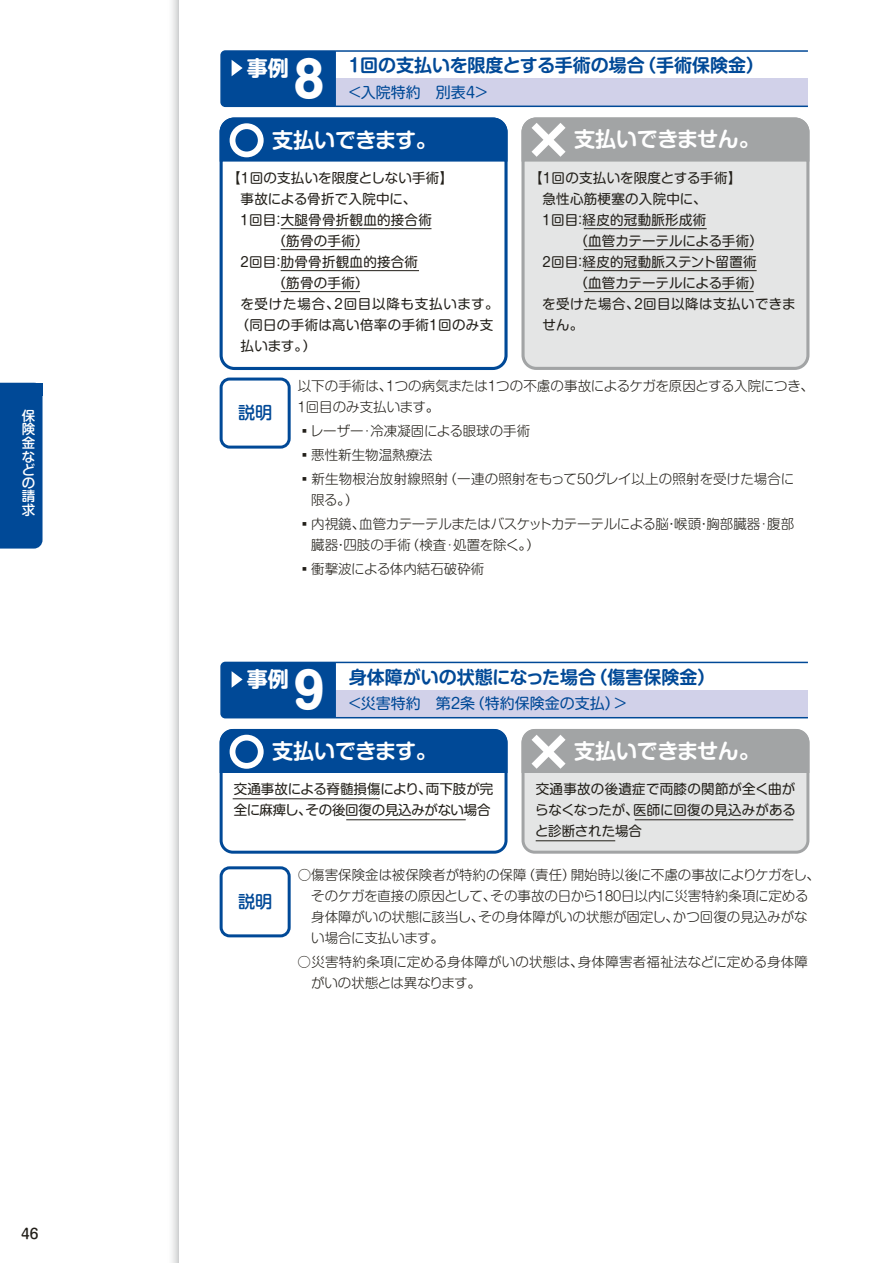
<style>
.page{position:relative;width:893px;height:1263px;background:#fff}
.page>*{position:absolute;margin:0;border:0;box-sizing:border-box;transform-origin:0 0}
.t1{font:48px "Shin M Go Pro Bold 90 pv RKSJ H";color:#fff}
.t2{font:21.15px "Shin M Go Pro De Bold 90 pv RKSJ H";letter-spacing:-.015em;color:#fff}
.t3{font:21px "Shin M Go Pro Bold 90 pv RKSJ H";color:#fff}
.t4{font:18px "Shin M Go Pro De Bold 90 pv RKSJ H";color:#004997}
.t5{font:17.1px "Shin M Go Pro Medium 90 pv RKSJ H";color:#004997}
.t6{font:15px "Shin M Go Pro Regular 90 pv RKSJ H";color:#004997}
.t7{font:13.8px "Shin M Go Pro Medium 90 pv RKSJ H";color:#221f19}
.t8{font:13.5px/21px "Shin M Go Pro Light 90 pv RKSJ H";color:#221f19}
.t9{font:13.5px/21px "Shin M Go Pro Regular 90 pv RKSJ H";letter-spacing:.02em;color:#221f19}
.t10{font:13.5px/21px "Shin M Go Pro Light 90 pv RKSJ H";letter-spacing:-.02em;color:#221f19}
.t11{font:13.5px/21px "Shin M Go Pro Light 90 pv RKSJ H";letter-spacing:.02em;color:#221f19}
.t12{font:13.5px/21px "Shin M Go Pro Regular 90 pv RKSJ H";letter-spacing:-.02em;color:#221f19}
.t13{font:13.5px "Shin M Go Pro Regular 90 pv RKSJ H";letter-spacing:-.01em;color:#221f19}
.t14{font:13.5px "Shin M Go Pro Regular 90 pv RKSJ H";letter-spacing:.055em;color:#221f19}
.t15{font:13.5px/13.5px "Shin M Go Pro Medium 90 pv RKSJ V";color:#fff;text-align:justify}
</style>
<div class="page">
<svg style="left:172px;top:0;width:7px;height:1263px;background:#e1e2e2"></svg>
<div style="left:220px;top:118px;width:288px;height:252px;border:3px solid #004997;border-radius:13px"></div>
<div style="left:523px;top:119px;width:285px;height:249px;background:#e4e5e5;border-radius:13px"></div>
<div style="left:521px;top:117px;width:288px;height:253px;border:3px solid #a2a4a5;border-radius:13px"></div>
<div style="left:220px;top:378px;width:71px;height:71px;border:3px solid #004997;border-radius:9px"></div>
<svg style="left:219px;top:117px;width:289px;height:48px;background:#1e5fa3"></svg>
<svg style="left:521px;top:117px;width:289px;height:48px;background:#abadae"></svg>
<div style="left:220px;top:866px;width:71px;height:71px;border:3px solid #004997;border-radius:9px"></div>
<div style="left:336px;top:690px;width:472px;height:28px;background:#d1d1e9"></div>
<hr style="left:336px;top:662px;width:472px;height:1px;background:#004997">
<hr style="left:336px;top:717px;width:472px;height:1px;background:#004997">
<svg style="left:220px;top:661px;width:117px;height:58px;background:#0b519b"></svg>
<div style="left:336px;top:79px;width:472px;height:27px;background:#d1d1e9"></div>
<hr style="left:336px;top:50px;width:472px;height:2px;background:#004997">
<hr style="left:336px;top:106px;width:472px;height:1px;background:#004997">
<svg style="left:220px;top:50px;width:117px;height:58px;background:#0b519b"></svg>
<div style="left:220px;top:729px;width:287px;height:125px;border:3px solid #004997;border-radius:12px"></div>
<div style="left:523px;top:730px;width:285px;height:122px;background:#e4e5e5;border-radius:12px"></div>
<div style="left:521px;top:729px;width:288px;height:125px;border:3px solid #a2a4a5;border-radius:12px"></div>
<svg style="left:219px;top:728px;width:289px;height:48px;background:#205fa4"></svg>
<svg style="left:521px;top:729px;width:289px;height:47px;background:#aaacad"></svg>
<hr style="left:233px;top:798px;width:147px;height:1px;background:#221f19">
<hr style="left:346px;top:819px;width:120px;height:1px;background:#221f19">
<hr style="left:536px;top:840px;width:79px;height:1px;background:#221f19">
<hr style="left:635px;top:819px;width:158px;height:1px;background:#221f19">
<hr style="left:281px;top:228px;width:150px;height:1px;background:#221f19">
<hr style="left:281px;top:249px;width:79px;height:1px;background:#221f19">
<hr style="left:281px;top:270px;width:138px;height:1px;background:#221f19">
<hr style="left:281px;top:291px;width:79px;height:1px;background:#221f19">
<hr style="left:584px;top:228px;width:123px;height:1px;background:#221f19">
<hr style="left:584px;top:249px;width:169px;height:1px;background:#221f19">
<hr style="left:584px;top:270px;width:173px;height:1px;background:#221f19">
<hr style="left:584px;top:291px;width:170px;height:1px;background:#221f19">
<div style="left:0;top:383px;width:43px;height:166px;background:#004997"></div>
<div style="left:30px;top:383px;width:13px;height:12px;background:#004997"></div>
<p class="t15" style="left:22px;top:411px;width:15px">保険金などの請求</p>
<p class="t7" style="left:21px;top:1228px;width:19px">46</p>
<h3 class="t3" style="left:247px;top:60px;width:43px">事例</h3>
<h3 class="t4" style="left:349px;top:59px;width:417px">1回の支払いを限度とする手術の場合（手術保険金）</h3>
<h1 class="t1" style="left:294px;top:62px;width:33px">8</h1>
<p class="t6" style="left:347px;top:86px;width:143px">＜入院特約　別表４＞</p>
<h2 class="t2" style="left:272px;top:132px;width:166px">支払いできます。</h2>
<h2 class="t2" style="left:574px;top:131px;width:187px">支払いできません。</h2>
<p class="t9" style="left:227px;top:169px;width:228px">【１回の支払いを限度としない手術】</p>
<p class="t9" style="left:241px;top:190px;width:177px">事故による骨折で入院中に、</p>
<p class="t9" style="left:241px;top:211px;width:193px">1回目：大腿骨骨折観血的接合術</p>
<p class="t9" style="left:272px;top:232px;width:98px">（筋骨の手術）</p>
<p class="t9" style="left:241px;top:253px;width:179px">2回目：肋骨骨折観血的接合術</p>
<p class="t9" style="left:272px;top:274px;width:98px">（筋骨の手術）</p>
<p class="t14" style="left:240px;top:299px;width:260px">を受けた場合、2回目以降も支払います。</p>
<p class="t9" style="left:236px;top:316px;width:259px">（同日の手術は高い倍率の手術1回のみ支</p>
<p class="t9" style="left:241px;top:337px;width:77px">払います。）</p>
<p class="t9" style="left:543px;top:169px;width:201px;text-indent:-13px">【１回の支払いを限度とする手術】急性心筋梗塞の入院中に、<br>1回目：経皮的冠動脈形成術</p>
<p class="t13" style="left:574px;top:236px;width:190px">（血管カテーテルによる手術）</p>
<p class="t9" style="left:543px;top:253px;width:216px">2回目：経皮的冠動脈ステント留置術</p>
<p class="t13" style="left:574px;top:278px;width:190px">（血管カテーテルによる手術）</p>
<p class="t9" style="left:542px;top:295px;width:255px">を受けた場合、2回目以降は支払いできま</p>
<p class="t9" style="left:543px;top:316px;width:42px">せん。</p>
<p class="t5" style="left:238px;top:406px;width:36px">説明</p>
<p class="t8" style="left:295px;top:377px;width:520px">以下の手術は、１つの病気または１つの不慮の事故によるケガを原因とする入院につき、<br>１回目のみ支払います。</p>
<p class="t8" style="left:298px;top:422px;width:234px">▪レーザー･冷凍凝固による眼球の手術</p>
<p class="t8" style="left:298px;top:446px;width:136px">▪悪性新生物温熱療法</p>
<p class="t8" style="left:311px;top:470px;width:498px;text-indent:-14px">▪新生物根治放射線照射（一連の照射をもって50グレイ以上の照射を受けた場合に　限る。）</p>
<p class="t10" style="left:311px;top:515px;width:498px;text-indent:-14px">▪内視鏡、血管カテーテルまたはバスケットカテーテルによる脳・喉頭・胸部臓器･腹部　臓器・四肢の手術（検査･処置を除く。）</p>
<p class="t8" style="left:298px;top:560px;width:188px">▪衝撃波による体内結石破砕術</p>
<h3 class="t3" style="left:247px;top:671px;width:43px">事例</h3>
<h3 class="t4" style="left:349px;top:670px;width:368px">身体障がいの状態になった場合（傷害保険金）</h3>
<h1 class="t1" style="left:294px;top:673px;width:33px">9</h1>
<p class="t6" style="left:347px;top:698px;width:282px">＜災害特約　第２条（特約保険金の支払）＞</p>
<h2 class="t2" style="left:272px;top:743px;width:166px">支払いできます。</h2>
<h2 class="t2" style="left:574px;top:743px;width:187px">支払いできません。</h2>
<p class="t12" style="left:234px;top:780px;width:261px">交通事故による脊髄損傷により、両下肢が完全に麻痺し、その後回復の見込みがない場合</p>
<p class="t9" style="left:535px;top:780px;width:262px;text-align:justify">交通事故の後遺症で両膝の関節が全く曲がらなくなったが、医師に回復の見込みがあると診断された場合</p>
<p class="t5" style="left:238px;top:895px;width:36px">説明</p>
<p class="t8" style="left:311px;top:866px;width:510px;text-indent:-13px">○傷害保険金は被保険者が特約の保障（責任）開始時以後に不慮の事故によりケガをし、そのケガを直接の原因として、その事故の日から１８０日以内に災害特約条項に定める身体障がいの状態に該当し、その身体障がいの状態が固定し、かつ回復の見込みがない場合に支払います。</p>
<p class="t11" style="left:311px;top:953px;width:498px;text-indent:-13px">○災害特約条項に定める身体障がいの状態は、身体障害者福祉法などに定める身体障がいの状態とは異なります。</p>
</div>
